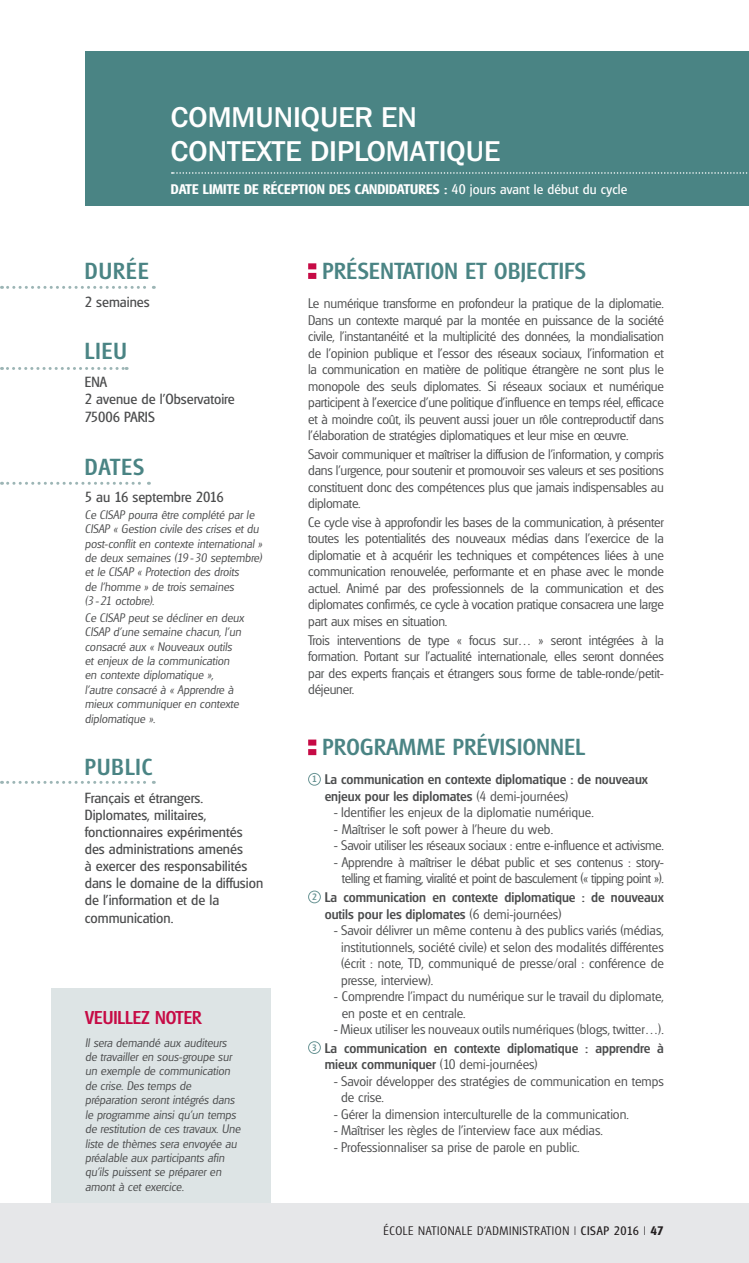
<style>
.page{position:relative;width:749px;height:1263px;background:#fff}
.page>*{position:absolute;margin:0;border:0;box-sizing:border-box;transform-origin:0 0}
.t1{font:500 28.5px "Franklin Gothic IT Cby BT";color:#fff}
.t2{font:500 22.5px "Glasgow";letter-spacing:.02em;color:#4a8484}
.t3{font:500 18px "Glasgow";color:#c60a45}
.t4{font:14.25px/17.1px "Glasgow";color:#4b4c4d}
.t5{font:300 13.5px/16.5px "Glasgow";color:#4b4c4d;text-align:justify}
.t6{font:500 13.5px/16.5px "Glasgow";color:#4b4c4d}
.t7{font:300 13.5px/16.5px "Glasgow";letter-spacing:-.03em;color:#4b4c4d;text-align:center}
.t8{font:600 13.5px "Glasgow";letter-spacing:.01em;color:#fff}
.t9{font:italic 300 12px/14.4px "Glasgow";color:#4b4c4d}
.t10{font:300 12px "Glasgow";letter-spacing:.05em;color:#231f20}
.s1{font-weight:400}
.s2{font-weight:300}
.s3{font-weight:500}
.s4{font-weight:600}
</style>
<div class="page">
<div style="left:51px;top:989px;width:220px;height:274px;background:#dde4e5"></div>
<div style="left:0;top:1204px;width:748px;height:59px;background:#e6e7e9"></div>
<div style="left:85px;top:51px;width:663px;height:154px;background:#4a8484"></div>
<svg style="left:172px;top:172px;width:577px;height:2px"></svg>
<svg style="left:308px;top:263px;width:8px;height:16px"></svg>
<svg style="left:308px;top:739px;width:8px;height:16px"></svg>
<div style="left:308px;top:773px;width:12px;height:13px;border:1px solid #6a9595;border-radius:50%"></div>
<div style="left:308px;top:891px;width:12px;height:12px;border:1px solid #6a9595;border-radius:50%"></div>
<div style="left:308px;top:1041px;width:12px;height:13px;border:1px solid #6a9595;border-radius:50%"></div>
<svg style="left:2px;top:286px;width:152px;height:3px"></svg>
<svg style="left:2px;top:367px;width:125px;height:3px"></svg>
<svg style="left:2px;top:482px;width:147px;height:3px"></svg>
<svg style="left:2px;top:781px;width:152px;height:3px"></svg>
<h1 class="t1" style="left:171px;top:99px;width:40px">COMM</h1>
<h1 class="t1" style="left:255px;top:99px;width:143px">UNIQUER EN</h1>
<h1 class="t1" style="left:171px;top:134px;width:35px">CONTEXTE</h1>
<h1 class="t1" style="left:310px;top:134px;width:63px">DIPLOM</h1>
<h1 class="t1" style="left:410px;top:134px;width:89px">ATIQUE</h1>
<p class="t8" style="left:171px;top:181px;width:458px">DATE LIMITE DE RÉCEPTION DES CANDIDATURES : <span class="s1">40 jours avant le début du cycle</span></p>
<h2 class="t2" style="left:85px;top:257px;width:14px">DURÉE</h2>
<p class="t4" style="left:85px;top:293px;width:66px">2 semaines</p>
<h2 class="t2" style="left:85px;top:337px;width:22px">LIEU</h2>
<p class="t4" style="left:85px;top:373px;width:151px;line-height:17.5px">ENA<br>2 avenue de l’Observatoire<br>75006 PARIS</p>
<h2 class="t2" style="left:85px;top:453px;width:13px">DATES</h2>
<p class="t4" style="left:85px;top:488px;width:140px">5 au 16 septembre 2016</p>
<p class="t9" style="left:85px;top:507px;width:179px">Ce CISAP pourra être complété par le CISAP « Gestion civile des crises et du post-conflit en contexte international » de deux semaines (19-30 septembre) et le CISAP « Protection des droits<br>de l’homme » de trois semaines (3-21 octobre).</p>
<p class="t9" style="left:85px;top:610px;width:161px">Ce CISAP peut se décliner en deux<br>CISAP d’une semaine chacun, l’un consacré aux « Nouveaux outils<br>et enjeux de la communication en contexte diplomatique », l’autre consacré à « Apprendre à mieux communiquer en contexte diplomatique ».</p>
<h2 class="t2" style="left:85px;top:753px;width:69px">PUBLIC</h2>
<p class="t4" style="left:85px;top:789px;width:180px">Français et étrangers.<br>Diplomates, militaires, fonctionnaires expérimentés des administrations amenés<br>à exercer des responsabilités dans le domaine de la diffusion de l’information et de la communication.</p>
<h3 class="t3" style="left:85px;top:1006px;width:9px">VEUI</h3>
<h3 class="t3" style="left:118px;top:1006px;width:59px">LLEZ NOTER</h3>
<p class="t9" style="left:85px;top:1035px;width:157px">Il sera demandé aux auditeurs de travailler en sous-groupe sur un exemple de communication de crise. Des temps de préparation seront intégrés dans le programme ainsi qu’un temps de restitution de ces travaux. Une liste de thèmes sera envoyée au préalable aux participants afin qu’ils puissent se préparer en amont à cet exercice.</p>
<h2 class="t2" style="left:322px;top:257px;width:13px">PRÉSE</h2>
<h2 class="t2" style="left:380px;top:257px;width:25px">NTATIO</h2>
<h2 class="t2" style="left:444px;top:257px;width:114px">N ET OBJECTIFS</h2>
<p class="t5" style="left:308px;top:295px;width:357px">Le numérique transforme en profondeur la pratique de la diplomatie.<br>Dans un contexte marqué par la montée en puissance de la société civile, l’instantanéité et la multiplicité des données, la mondialisation de l’opinion publique et l’essor des réseaux sociaux, l’information et la communication en matière de politique étrangère ne sont plus le monopole des seuls diplomates. Si réseaux sociaux et numérique participent à l’exercice d’une politique d’influence en temps réel, efficace et à moindre coût, ils peuvent aussi jouer un rôle contreproductif dans l’élaboration de stratégies diplomatiques et leur mise en œuvre.</p>
<p class="t5" style="left:308px;top:446px;width:357px">Savoir communiquer et maîtriser la diffusion de l’information, y compris dans l’urgence, pour soutenir et promouvoir ses valeurs et ses positions constituent donc des compétences plus que jamais indispensables au diplomate.</p>
<p class="t5" style="left:308px;top:514px;width:357px">Ce cycle vise à approfondir les bases de la communication, à présenter toutes les potentialités des nouveaux médias dans l’exercice de la diplomatie et à acquérir les techniques et compétences liées à une communication renouvelée, performante et en phase avec le monde actuel. Animé par des professionnels de la communication et des diplomates confirmés, ce cycle à vocation pratique consacrera une large part aux mises en situation.</p>
<p class="t5" style="left:308px;top:631px;width:357px">Trois interventions de type « focus sur… » seront intégrées à la formation. Portant sur l’actualité internationale, elles seront données par des experts français et étrangers sous forme de table-ronde/petit&shy;déjeuner.</p>
<h2 class="t2" style="left:322px;top:733px;width:15px">PROGRAMME</h2>
<h2 class="t2" style="left:452px;top:733px;width:12px">PRÉVISIO</h2>
<h2 class="t2" style="left:536px;top:733px;width:50px">NNEL</h2>
<p class="t6" style="left:324px;top:771px;width:325px;text-indent:-13px"><sup>1</sup> La communication en contexte diplomatique : de nouveaux enjeux pour les diplomates <span class="s2">(4 demi-journées)</span></p>
<p class="t5" style="left:333px;top:804px;width:261px">- Identifier les enjeux de la diplomatie numérique.</p>
<p class="t5" style="left:333px;top:821px;width:221px">- Maîtriser le soft power à l’heure du web.</p>
<p class="t5" style="left:333px;top:837px;width:331px">- Savoir utiliser les réseaux sociaux : entre e-influence et activisme.</p>
<p class="t7" style="left:333px;top:854px;width:331px">- Apprendre à maîtriser le débat public et ses contenus : story&shy;telling et framing, viralité et point de basculement (« tipping point »).</p>
<p class="t6" style="left:324px;top:889px;width:340px;text-indent:-13px"><sup>2</sup> La communication en contexte diplomatique : de nouveaux outils pour les diplomates <span class="s2">(6 demi-journées)</span></p>
<p class="t5" style="left:341px;top:922px;width:324px;text-indent:-7px">- Savoir délivrer un même contenu à des publics variés (médias, institutionnels, société civile) et selon des modalités différentes (écrit : note, TD, communiqué de presse/oral : conférence de presse, interview).</p>
<p class="t5" style="left:341px;top:988px;width:323px;text-indent:-8px">- Comprendre l’impact du numérique sur le travail du diplomate, en poste et en centrale.</p>
<p class="t5" style="left:312px;top:1020px;width:353px;line-height:18.6px;text-align:right">- Mieux utiliser les nouveaux outils numériques (blogs, twitter…).<br><sup>3</sup> <span class="s3">La communication en contexte diplomatique : apprendre à</span></p>
<p class="t5" style="left:324px;top:1056px;width:214px"><span class="s3">mieux communiquer</span> (10 demi-journées)</p>
<p class="t5" style="left:341px;top:1072px;width:324px;text-indent:-7px">- Savoir développer des stratégies de communication en temps de crise.</p>
<p class="t5" style="left:333px;top:1105px;width:297px">- Gérer la dimension interculturelle de la communication.</p>
<p class="t5" style="left:333px;top:1122px;width:270px">- Maîtriser les règles de l’interview face aux médias.</p>
<p class="t5" style="left:333px;top:1138px;width:247px">- Professionnaliser sa prise de parole en public.</p>
<p class="t10" style="left:383px;top:1223px;width:282px">ÉCOLE NATIONALE D’ADMINISTRATION | <span class="s1">CISAP 2016</span> | <span class="s4">47</span></p>
</div>
